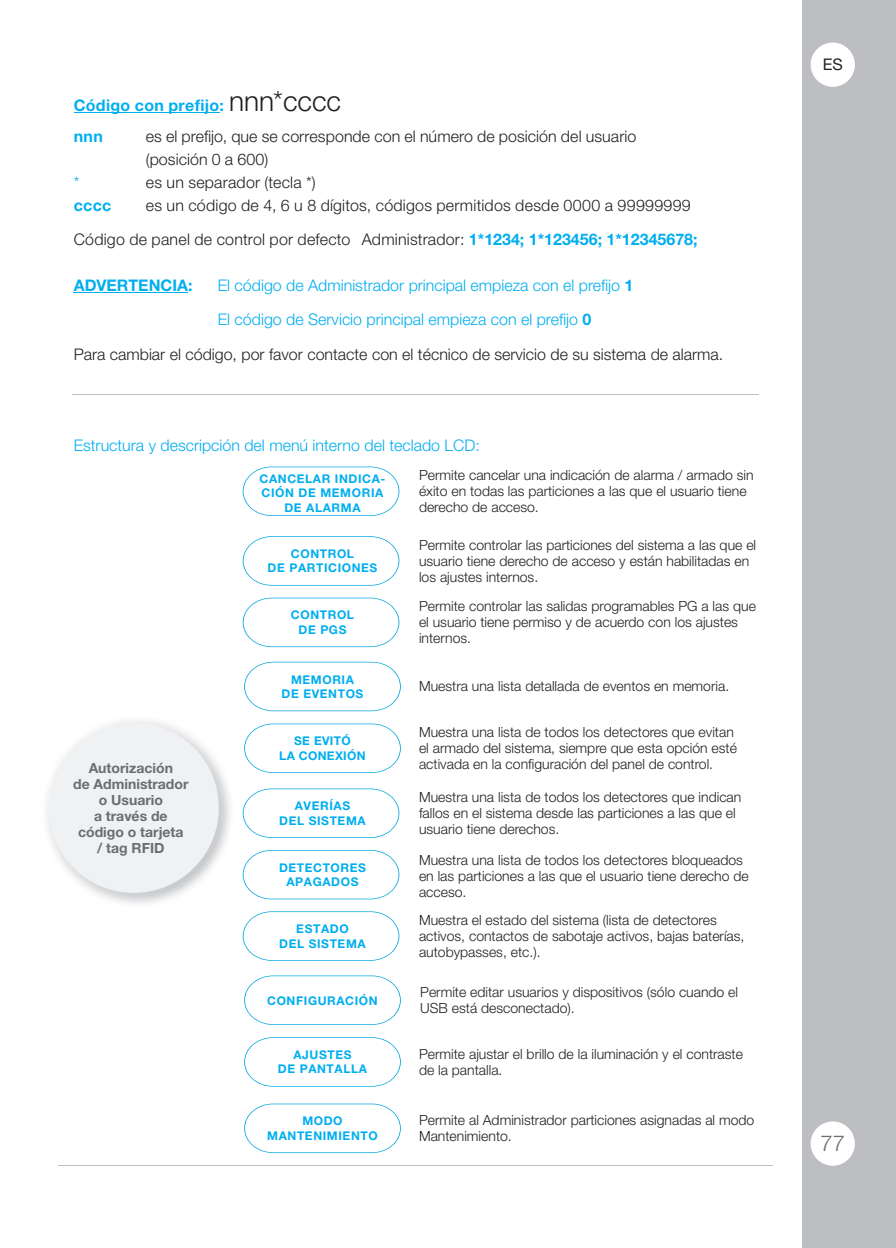
<style>
.page{position:relative;width:896px;height:1248px;background:#fff}
.page>*{position:absolute;margin:0;border:0;box-sizing:border-box;transform-origin:0 0}
.t1{font:300 22px "Helvetica Neue LT Pro";color:#6c6d70}
.t2{font:300 16px/23px "Helvetica Neue LT Pro";letter-spacing:.005em;color:#231f20}
.t3{font:300 16px "Helvetica Neue LT Pro";color:#00aeef}
.t4{font:700 16px/31px "Helvetica Neue LT Pro";letter-spacing:.02em;color:#00aeef}
.t5{font:700 16px "Helvetica Neue LT Pro";color:#00aeef}
.t6{font:16px "Helvetica Neue LTCYR";color:#231f20}
.t7{font:300 14px/16px "Helvetica Neue LT Pro";color:#231f20}
.t8{font:700 14px/16px "Helvetica Neue LT Pro";color:#6c6d70;text-align:center}
.t9{font:700 12px/14.4px "Helvetica Neue LT Pro";letter-spacing:.05em;color:#00aeef;text-align:center}
.t10{font:700 12px/14.4px "Helvetica Neue LT Pro";letter-spacing:.025em;color:#00aeef;text-align:center}
.s1{font-weight:300;font-size:28px;color:#231f20}
.s2{font-weight:700;color:#00aeef}
.s3{font-weight:700}
</style>
<div class="page">
<div style="left:802px;top:0;width:94px;height:1247px;background:#bdbec1"></div>
<svg style="left:810px;top:43px;width:45px;height:44px"></svg>
<div style="left:810px;top:1121px;width:45px;height:44px;background:#fff;border-radius:50%"></div>
<hr style="left:72px;top:394px;width:686px;height:1px;background:#bdbec1">
<svg style="left:243px;top:466px;width:156px;height:50px"></svg>
<img style="left:46px;top:720px;width:184px;height:184px">
<div style="left:49px;top:722px;width:170px;height:170px;background:#f0f1f2;border-radius:50%"></div>
<svg style="left:243px;top:536px;width:156px;height:49px"></svg>
<svg style="left:243px;top:597px;width:156px;height:50px"></svg>
<svg style="left:244px;top:661px;width:157px;height:50px"></svg>
<svg style="left:244px;top:723px;width:157px;height:50px"></svg>
<svg style="left:243px;top:788px;width:156px;height:49px"></svg>
<svg style="left:243px;top:849px;width:156px;height:50px"></svg>
<svg style="left:243px;top:911px;width:156px;height:49px"></svg>
<svg style="left:244px;top:975px;width:157px;height:49px"></svg>
<svg style="left:244px;top:1037px;width:157px;height:49px"></svg>
<svg style="left:244px;top:1103px;width:157px;height:49px"></svg>
<hr style="left:74px;top:112px;width:145px;height:1px;background:#00aeef">
<hr style="left:74px;top:292px;width:114px;height:1px;background:#00aeef">
<p class="t4" style="left:74px;top:91px;width:269px">Código con prefijo: <span class="s1">nnn*cccc </span>nnn</p>
<p class="t2" style="left:146px;top:126px;width:492px">es el prefijo, que se corresponde con el número de posición del usuario (posición 0 a 600)</p>
<p class="t3" style="left:74px;top:176px;width:7px">*</p>
<p class="t2" style="left:146px;top:172px;width:172px">es un separador (tecla *)</p>
<p class="t4" style="left:74px;top:191px;width:39px">cccc</p>
<p class="t2" style="left:74px;top:190px;width:625px;line-height:34.4px;text-indent:72px">es un código de 4, 6 u 8 dígitos, códigos permitidos desde 0000 a 99999999<br>Código de panel de control por defecto Administrador: <span class="s2">1*1234; 1*123456; 1*12345678;</span></p>
<p class="t5" style="left:74px;top:279px;width:120px">ADVERTENCIA:</p>
<p class="t3" style="left:218px;top:279px;width:417px">El código de Administrador principal empieza con el prefijo <span class="s3">1</span></p>
<p class="t3" style="left:218px;top:314px;width:375px">El código de Servicio principal empieza con el prefijo <span class="s3">0</span></p>
<p class="t2" style="left:74px;top:344px;width:651px">Para cambiar el código, por favor contacte con el técnico de servicio de su sistema de alarma.</p>
<p class="t3" style="left:74px;top:439px;width:408px">Estructura y descripción del menú interno del teclado LCD:</p>
<p class="t8" style="left:73px;top:761px;width:117px">Autorización<br>de Administrador o Usuario<br>a través de código o tarjeta<br>/ tag RFID</p>
<p class="t9" style="left:259px;top:472px;width:127px">CANCELAR INDICA-<br>CIÓN DE MEMORIA<br>DE ALARMA</p>
<p class="t9" style="left:268px;top:548px;width:111px">CONTROL<br>DE PARTICIONES</p>
<p class="t9" style="left:291px;top:609px;width:65px">CONTROL<br>DE PGS</p>
<p class="t9" style="left:281px;top:673px;width:83px">MEMORIA<br>DE EVENTOS</p>
<p class="t10" style="left:279px;top:735px;width:88px">SE EVITÓ<br>LA CONEXIÓN</p>
<p class="t9" style="left:279px;top:800px;width:88px">AVERÍAS<br>DEL SISTEMA</p>
<p class="t9" style="left:279px;top:861px;width:88px">DETECTORES<br>APAGADOS</p>
<p class="t9" style="left:279px;top:923px;width:88px">ESTADO<br>DEL SISTEMA</p>
<p class="t9" style="left:267px;top:994px;width:112px">CONFIGURACIÓN</p>
<p class="t9" style="left:278px;top:1048px;width:91px">AJUSTES<br>DE PANTALLA</p>
<p class="t9" style="left:267px;top:1115px;width:112px">MODO<br>MANTENIMIENTO</p>
<p class="t7" style="left:419px;top:469px;width:336px">Permite cancelar una indicación de alarma / armado sin éxito en todas las particiones a las que el usuario tiene derecho de acceso.</p>
<p class="t7" style="left:419px;top:538px;width:339px">Permite controlar las particiones del sistema a las que el usuario tiene derecho de acceso y están habilitadas en los ajustes internos.</p>
<p class="t7" style="left:419px;top:600px;width:338px">Permite controlar las salidas programables PG a las que el usuario tiene permiso y de acuerdo con los ajustes internos.</p>
<p class="t7" style="left:419px;top:680px;width:312px">Muestra una lista detallada de eventos en memoria.</p>
<p class="t7" style="left:419px;top:726px;width:319px">Muestra una lista de todos los detectores que evitan el armado del sistema, siempre que esta opción esté activada en la configuración del panel de control.</p>
<p class="t7" style="left:419px;top:791px;width:324px">Muestra una lista de todos los detectores que indican fallos en el sistema desde las particiones a las que el usuario tiene derechos.</p>
<p class="t7" style="left:419px;top:854px;width:331px">Muestra una lista de todos los detectores bloqueados en las particiones a las que el usuario tiene derecho de acceso.</p>
<p class="t7" style="left:419px;top:913px;width:327px">Muestra el estado del sistema (lista de detectores activos, contactos de sabotaje activos, bajas baterías, autobypasses, etc.).</p>
<p class="t7" style="left:420px;top:985px;width:319px">Permite editar usuarios y dispositivos (sólo cuando el<br>USB está desconectado).</p>
<p class="t7" style="left:419px;top:1047px;width:325px">Permite ajustar el brillo de la iluminación y el contraste de la pantalla.</p>
<p class="t7" style="left:419px;top:1113px;width:337px">Permite al Administrador particiones asignadas al modo<br>Mantenimiento.</p>
<p class="t6" style="left:822px;top:59px;width:22px">ES</p>
<h1 class="t1" style="left:820px;top:1135px;width:26px">77</h1>
</div>
